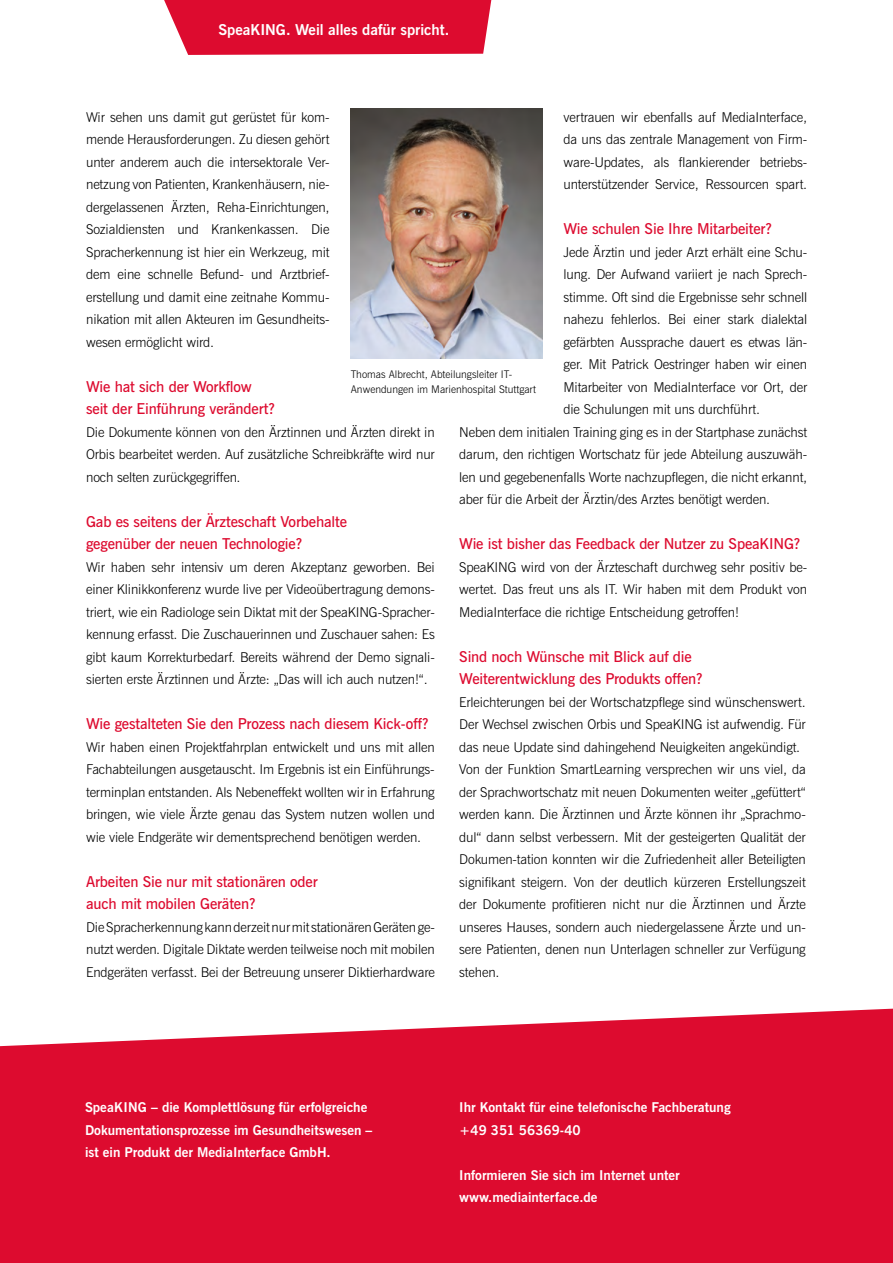
<style>
.page{position:relative;width:893px;height:1263px;background:#fff}
.page>*{position:absolute;margin:0;border:0;box-sizing:border-box;transform-origin:0 0}
.t1{font:600 15px/22.5px "News Gothic BT";letter-spacing:-.01em;color:#dd0b2f}
.t2{font:700 15px "News Gothic BT";color:#fff}
.t3{font:300 13.5px/22.5px "News Gothic BT";letter-spacing:-.01em;color:#000;text-align:justify}
.t4{font:700 13.5px/22.5px "News Gothic BT";color:#fff}
.t5{font:300 10.5px/15px "News Gothic BT";color:#000}
</style>
<div class="page">
<svg style="left:0;top:1008px;width:893px;height:255px;background:#df1d3e"></svg>
<svg style="left:164px;top:0;width:328px;height:55px;background:#df1a3c"></svg>
<img style="left:351px;top:108px;width:191px;height:251px">
<p class="t2" style="left:218px;top:21px;width:232px">SpeaKING. Weil alles dafür spricht.</p>
<p class="t3" style="left:86px;top:106px;width:245px">Wir sehen uns damit gut gerüstet für kom&shy;mende Herausforderungen. Zu diesen gehört unter anderem auch die intersektorale Ver&shy;netzung von Patienten, Krankenhäusern, nie&shy;dergelassenen Ärzten, Reha-Einrichtungen, Sozialdiensten und Krankenkassen. Die Spracherkennung ist hier ein Werkzeug, mit dem eine schnelle Befund- und Arztbrief&shy;erstellung und damit eine zeitnahe Kommu&shy;nikation mit allen Akteuren im Gesundheits&shy;wesen ermöglicht wird.</p>
<p class="t1" style="left:86px;top:376px;width:190px">Wie hat sich der Workflow seit der Einführung verändert?</p>
<p class="t3" style="left:86px;top:421px;width:350px">Die Dokumente können von den Ärztinnen und Ärzten direkt in Orbis bearbeitet werden. Auf zusätzliche Schreibkräfte wird nur noch selten zurückgegriffen.</p>
<p class="t1" style="left:86px;top:511px;width:262px">Gab es seitens der Ärzteschaft Vorbehalte gegenüber der neuen Technologie?</p>
<p class="t3" style="left:86px;top:556px;width:350px">Wir haben sehr intensiv um deren Akzeptanz geworben. Bei einer Klinikkonferenz wurde live per Videoübertragung demons&shy;triert, wie ein Radiologe sein Diktat mit der SpeaKING-Spracher&shy;kennung erfasst. Die Zuschauerinnen und Zuschauer sahen: Es gibt kaum Korrekturbedarf. Bereits während der Demo signali&shy;sierten erste Ärztinnen und Ärzte: „Das will ich auch nutzen!“.</p>
<p class="t1" style="left:86px;top:713px;width:344px">Wie gestalteten Sie den Prozess nach diesem Kick-off?</p>
<p class="t3" style="left:86px;top:736px;width:350px">Wir haben einen Projektfahrplan entwickelt und uns mit allen Fachabteilungen ausgetauscht. Im Ergebnis ist ein Einführungs&shy;terminplan entstanden. Als Nebeneffekt wollten wir in Erfahrung bringen, wie viele Ärzte genau das System nutzen wollen und wie viele Endgeräte wir dementsprechend benötigen werden.</p>
<p class="t1" style="left:86px;top:871px;width:233px">Arbeiten Sie nur mit stationären oder auch mit mobilen Geräten?</p>
<p class="t3" style="left:86px;top:916px;width:350px">Die Spracherkennung kann derzeit nur mit stationären Geräten ge&shy;nutzt werden. Digitale Diktate werden teilweise noch mit mobilen Endgeräten verfasst. Bei der Betreuung unserer Diktierhardware</p>
<p class="t3" style="left:563px;top:106px;width:245px">vertrauen wir ebenfalls auf MediaInterface, da uns das zentrale Management von Firm&shy;ware-Updates, als flankierender betriebs&shy;unterstützender Service, Ressourcen spart.</p>
<p class="t1" style="left:563px;top:218px;width:210px">Wie schulen Sie Ihre Mitarbeiter?</p>
<p class="t3" style="left:563px;top:241px;width:245px">Jede Ärztin und jeder Arzt erhält eine Schu-</p>
<p class="t3" style="left:563px;top:263px;width:245px">lung. Der Aufwand variiert je nach Sprech-</p>
<p class="t3" style="left:563px;top:286px;width:245px">stimme. Oft sind die Ergebnisse sehr schnell</p>
<p class="t3" style="left:563px;top:308px;width:245px">nahezu fehlerlos. Bei einer stark dialektal</p>
<p class="t3" style="left:563px;top:331px;width:245px">gefärbten Aussprache dauert es etwas län-</p>
<p class="t3" style="left:563px;top:353px;width:245px">ger. Mit Patrick Oestringer haben wir einen</p>
<p class="t3" style="left:563px;top:376px;width:245px">Mitarbeiter von MediaInterface vor Ort, der</p>
<p class="t3" style="left:563px;top:398px;width:198px">die Schulungen mit uns durchführt.</p>
<p class="t3" style="left:459px;top:421px;width:349px">Neben dem initialen Training ging es in der Startphase zunächst</p>
<p class="t3" style="left:459px;top:443px;width:350px">darum, den richtigen Wortschatz für jede Abteilung auszuwäh-</p>
<p class="t3" style="left:459px;top:466px;width:350px">len und gegebenenfalls Worte nachzupflegen, die nicht erkannt,</p>
<p class="t3" style="left:459px;top:488px;width:312px">aber für die Arbeit der Ärztin/des Arztes benötigt werden.</p>
<p class="t1" style="left:459px;top:533px;width:343px">Wie ist bisher das Feedback der Nutzer zu SpeaKING?</p>
<p class="t3" style="left:459px;top:556px;width:350px">SpeaKING wird von der Ärzteschaft durchweg sehr positiv be&shy;wertet. Das freut uns als IT. Wir haben mit dem Produkt von MediaInterface die richtige Entscheidung getroffen!</p>
<p class="t1" style="left:459px;top:646px;width:245px">Sind noch Wünsche mit Blick auf die<br>Weiterentwicklung des Produkts offen?</p>
<p class="t3" style="left:459px;top:691px;width:348px;text-align:left">Erleichterungen bei der Wortschatzpflege sind wünschenswert.<br>Der Wechsel zwischen Orbis und SpeaKING ist aufwendig. Für das neue Update sind dahingehend Neuigkeiten angekündigt.<br>Von der Funktion SmartLearning versprechen wir uns viel, da der Sprachwortschatz mit neuen Dokumenten weiter „gefüttert“ werden kann. Die Ärztinnen und Ärzte können ihr „Sprachmo&shy;dul“ dann selbst verbessern. Mit der gesteigerten Qualität der Dokumen-tation konnten wir die Zufriedenheit aller Beteiligten signifikant steigern. Von der deutlich kürzeren Erstellungszeit der Dokumente profitieren nicht nur die Ärztinnen und Ärzte unseres Hauses, sondern auch niedergelassene Ärzte und un&shy;sere Patienten, denen nun Unterlagen schneller zur Verfügung stehen.</p>
<p class="t5" style="left:351px;top:367px;width:187px">Thomas Albrecht, Abteilungsleiter IT-<br>Anwendungen im Marienhospital Stuttgart</p>
<p class="t4" style="left:85px;top:1097px;width:289px">SpeaKING – die Komplettlösung für erfolgreiche<br>Dokumentationsprozesse im Gesundheitswesen – ist ein Produkt der MediaInterface GmbH.</p>
<p class="t4" style="left:459px;top:1097px;width:273px">Ihr Kontakt für eine telefonische Fachberatung +49 351 56369-40</p>
<p class="t4" style="left:459px;top:1164px;width:222px">Informieren Sie sich im Internet unter www.mediainterface.de</p>
</div>
